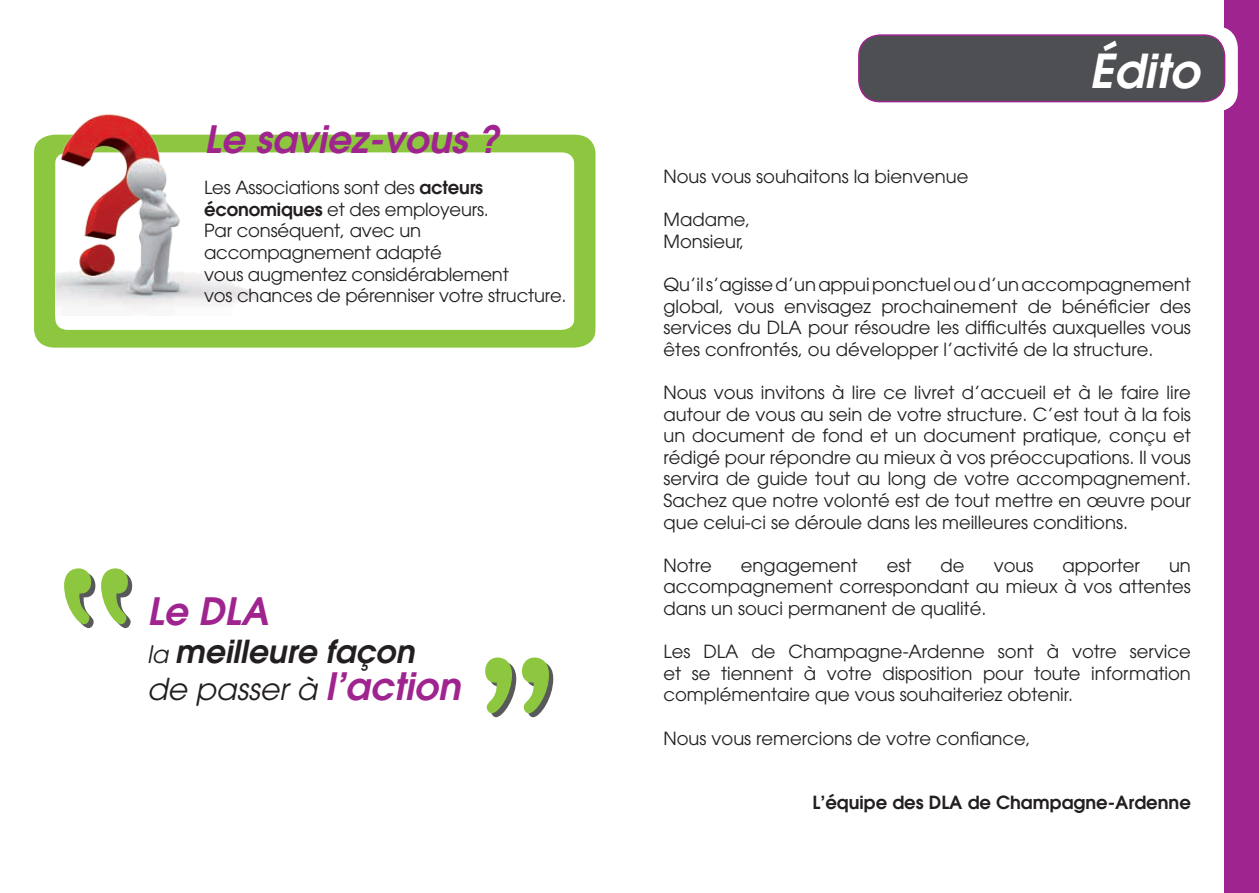
<style>
.page{position:relative;width:1259px;height:893px;background:#fff}
.page>*{position:absolute;margin:0;border:0;box-sizing:border-box;transform-origin:0 0}
.t1{font:italic 600 46.5px "Avant Garde";color:#fff}
.t2{font:italic 600 37.5px "Avant Garde";color:#9f248f}
.t3{font:italic 600 31.5px "Avant Garde";color:#231f20}
.t4{font:italic 30px "Avant Garde";color:#231f20}
.t5{font:18px/21.6px "Avant Garde";color:#231f20;text-align:justify}
.t6{font:600 18px "Avant Garde";color:#231f20}
.s1{font-weight:600}
.s2{font-weight:400;font-size:24px}
.s3{font-weight:600;font-size:37.5px;color:#9f248f}
</style>
<div class="page">
<svg style="left:34px;top:135px;width:561px;height:213px"></svg>
<img style="left:55px;top:114px;width:247px;height:202px">
<svg style="left:64px;top:568px;width:68px;height:60px"></svg>
<svg style="left:485px;top:657px;width:68px;height:60px"></svg>
<div style="left:1225px;top:0;width:34px;height:893px;background:#9f248f"></div>
<div style="left:1106px;top:27px;width:131px;height:85px;background:#fff;border-radius:21px"></div>
<div style="left:859px;top:35px;width:365px;height:67px;background:#4e4f52;border-radius:21px"></div>
<div style="left:858px;top:34px;width:367px;height:68px;border:2px solid #9f248f;border-radius:21px"></div>
<h2 class="t2" style="left:204px;top:114px;width:296px">Le saviez-vous ?</h2>
<p class="t5" style="left:204px;top:177px;width:364px;text-align:left">Les Associations sont des <span class="s1">acteurs économiques</span> et des employeurs.<br>Par conséquent, avec un accompagnement adapté<br>vous augmentez considérablement<br>vos chances de pérenniser votre structure.</p>
<h2 class="t2" style="left:147px;top:587px;width:123px">Le DLA</h2>
<h3 class="t3" style="left:147px;top:631px;width:270px"><span class="s2">la</span> meilleure façon</h3>
<h3 class="t4" style="left:147px;top:672px;width:316px">de passer à <span class="s3">l’action</span></h3>
<h1 class="t1" style="left:1089px;top:40px;width:111px">Édito</h1>
<p class="t5" style="left:663px;top:166px;width:306px">Nous vous souhaitons la bienvenue</p>
<p class="t5" style="left:663px;top:209px;width:89px">Madame,<br>Monsieur,</p>
<p class="t5" style="left:663px;top:274px;width:529px">Qu’il s’agisse d’un appui ponctuel ou d’un accompagnement global, vous envisagez prochainement de bénéficier des services du DLA pour résoudre les difficultés auxquelles vous êtes confrontés, ou développer l’activité de la structure.</p>
<p class="t5" style="left:663px;top:382px;width:529px">Nous vous invitons à lire ce livret d’accueil et à le faire lire autour de vous au sein de votre structure. C’est tout à la fois un document de fond et un document pratique, conçu et rédigé pour répondre au mieux à vos préoccupations. Il vous servira de guide tout au long de votre accompagnement.<br>Sachez que notre volonté est de tout mettre en œuvre pour que celui-ci se déroule dans les meilleures conditions.</p>
<p class="t5" style="left:663px;top:554px;width:50px">Notre</p>
<p class="t5" style="left:741px;top:554px;width:118px">engagement</p>
<p class="t5" style="left:886px;top:554px;width:26px">est</p>
<p class="t5" style="left:940px;top:554px;width:26px">de</p>
<p class="t5" style="left:993px;top:554px;width:41px">vous</p>
<p class="t5" style="left:1062px;top:554px;width:79px">apporter</p>
<p class="t5" style="left:663px;top:554px;width:529px;text-indent:505px">un accompagnement correspondant au mieux à vos attentes dans un souci permanent de qualité.</p>
<p class="t5" style="left:663px;top:641px;width:529px">Les DLA de Champagne-Ardenne sont à votre service et se tiennent à votre disposition pour toute information complémentaire que vous souhaiteriez obtenir.</p>
<p class="t5" style="left:663px;top:727px;width:369px">Nous vous remercions de votre confiance,</p>
<p class="t6" style="left:812px;top:791px;width:380px">L’équipe des DLA de Champagne-Ardenne</p>
</div>
